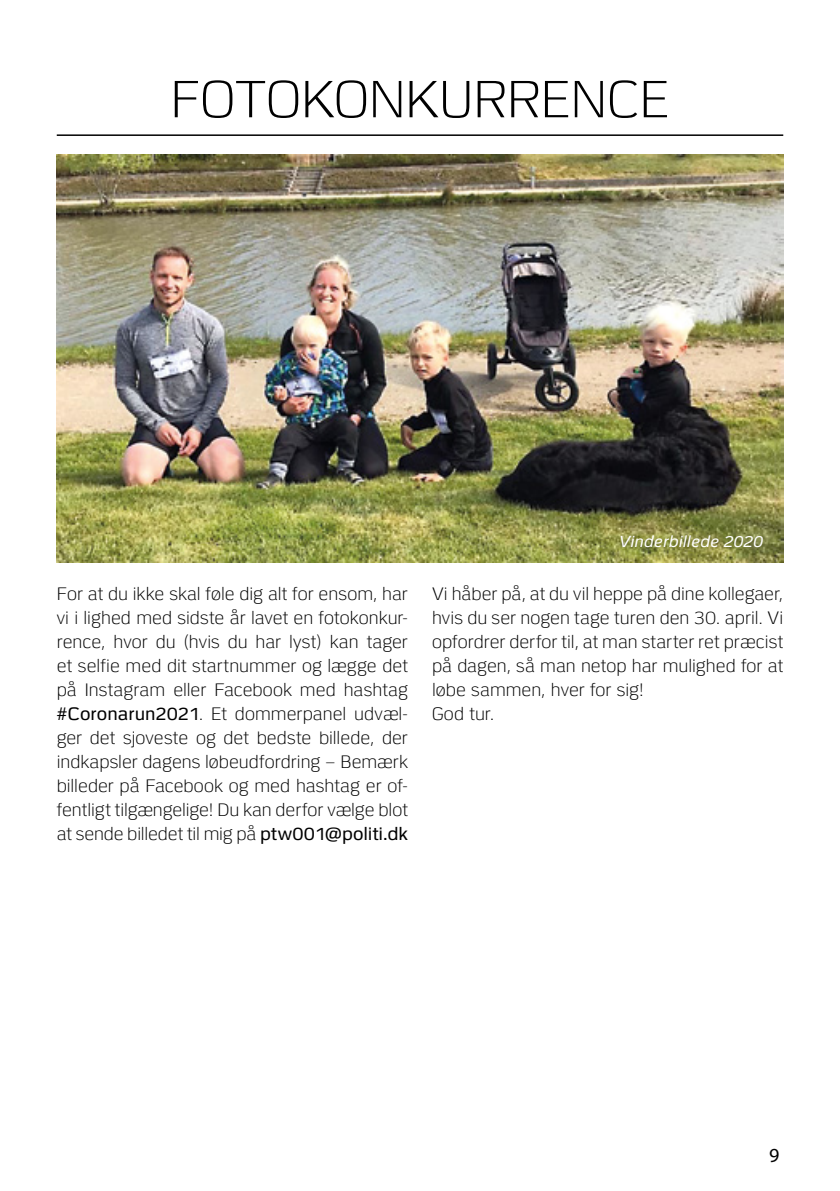
<style>
.page{position:relative;width:840px;height:1191px;background:#fff}
.page>*{position:absolute;margin:0;border:0;box-sizing:border-box;transform-origin:0 0}
.t1{font:300 52px "Politi";letter-spacing:-.005em;color:#000}
.t2{font:20px "Myriad Pro";color:#000}
.t3{font:300 18px/24px "Politi";color:#000;text-align:justify}
.t4{font:italic 16px "Politi";letter-spacing:.01em;color:#fff}
.s1{font-weight:400}
</style>
<div class="page">
<hr style="left:57px;top:134px;width:725px;height:2px;background:#000">
<img style="left:57px;top:154px;width:725px;height:408px">
<h1 class="t1" style="left:170px;top:72px;width:500px">FOTOKONKURRENCE</h1>
<p class="t4" style="left:617px;top:533px;width:146px">Vinderbillede 2020</p>
<p class="t3" style="left:57px;top:582px;width:352px">For at du ikke skal føle dig alt for ensom, har vi i lighed med sidste år lavet en fotokonkur&shy;rence, hvor du (hvis du har lyst) kan tager et selfie med dit startnummer og lægge det på Instagram eller Facebook med hashtag <span class="s1">#Coronarun2021</span>. Et dommerpanel udvæl&shy;ger det sjoveste og det bedste billede, der indkapsler dagens løbeudfordring – Bemærk billeder på Facebook og med hashtag er of&shy;fentligt tilgængelige! Du kan derfor vælge blot at sende billedet til mig på <span class="s1">ptw001@politi.dk</span></p>
<p class="t3" style="left:432px;top:582px;width:352px;text-align:left">Vi håber på, at du vil heppe på dine kollegaer, hvis du ser nogen tage turen den 30. april. Vi opfordrer derfor til, at man starter ret præcist på dagen, så man netop har mulighed for at løbe sammen, hver for sig!<br>God tur.</p>
<p class="t2" style="left:768px;top:1143px;width:12px">9</p>
</div>
